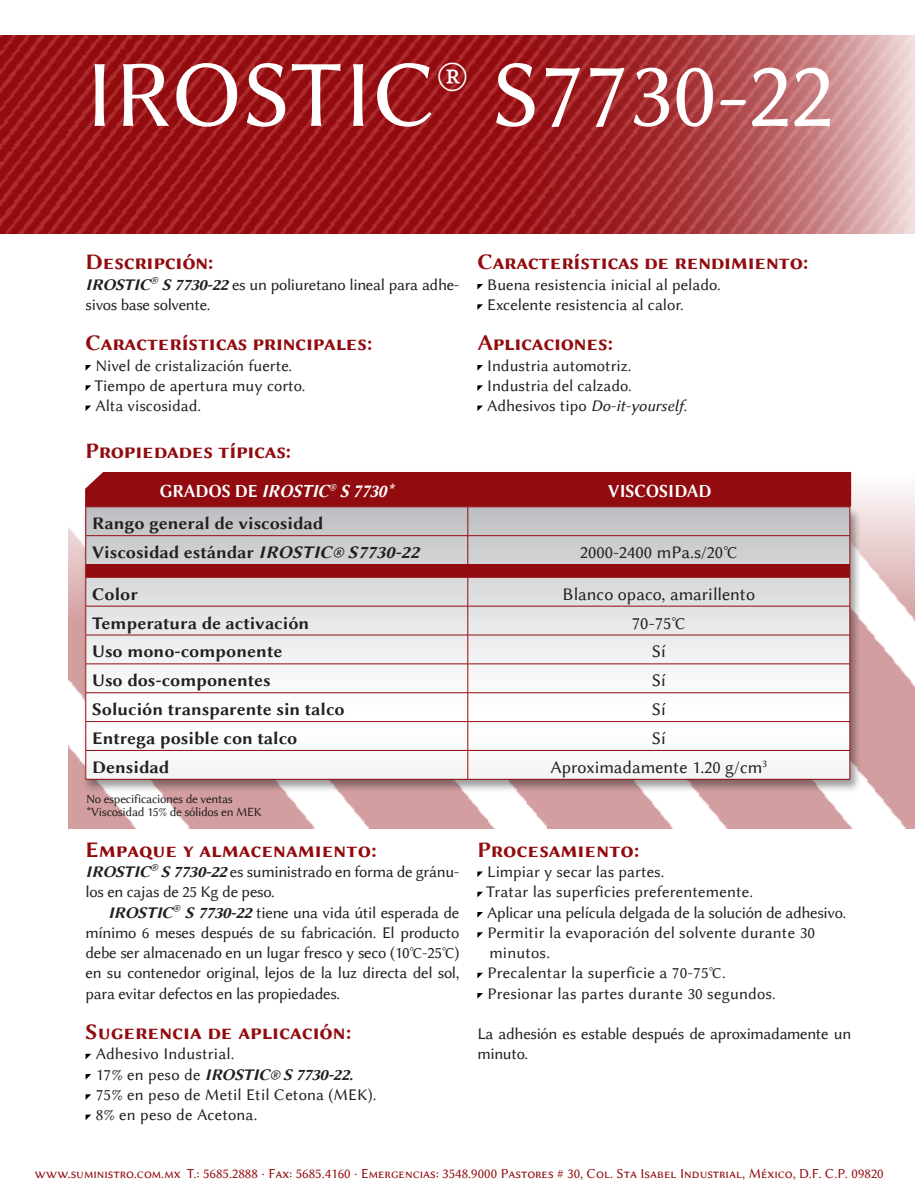
<style>
.page{position:relative;width:915px;height:1191px;background:#fff}
.page>*{position:absolute;margin:0;border:0;box-sizing:border-box;transform-origin:0 0}
.t1{font:95.25px "Lin Biolinum Capitals";color:#fff}
.t2{font:22.5px "Lin Biolinum Capitals B";letter-spacing:-.01em;color:#910b0f}
.Cuerpo_de_texto{font:italic 18.75px "Lin Biolinum B";color:#fff;scale:.9 1}
.Cuerpo_de_texto-2{font:18.75px "Lin Biolinum B";letter-spacing:-.01em;color:#fff;scale:.9 1}
.Texto_independiente{font:18px "Lin Biolinum B";color:#231f20}
.Texto_independiente-2{font:18px "Lin Biolinum";color:#231f20}
.t3{font:16.5px/20.2px "Lin Biolinum";color:#231f20;text-align:justify}
.t4{font:16.5px/20.2px "Lin Biolinum";letter-spacing:-.02em;color:#231f20}
.t5{font:16.5px "Lin Biolinum I";color:#231f20}
.t6{font:italic 16.5px "Lin Biolinum B";color:#231f20}
.t7{font:13.95px "Lin Biolinum Capitals";color:#910b0f}
.pie_de_tablas{font:12.75px "Lin Biolinum";letter-spacing:-.025em;color:#231f20}
.s1{font-family:"Lin Biolinum B";font-style:italic}
.s2{font-family:"Lin Biolinum"}
.s3{font-style:normal}
.s4{font-style:italic}
.s5{font-family:"Lin Biolinum";font-style:normal}
</style>
<div class="page">
<img style="left:1px;top:35px;width:913px;height:199px">
<img style="left:68px;top:472px;width:846px;height:357px">
<div style="left:81px;top:506px;width:779px;height:286px;background:#231f20;opacity:.45"></div>
<svg style="left:85px;top:365px;width:6px;height:6px"></svg>
<svg style="left:85px;top:385px;width:6px;height:6px"></svg>
<svg style="left:85px;top:405px;width:6px;height:6px"></svg>
<svg style="left:477px;top:284px;width:6px;height:6px"></svg>
<svg style="left:477px;top:304px;width:6px;height:6px"></svg>
<svg style="left:477px;top:365px;width:6px;height:6px"></svg>
<svg style="left:477px;top:385px;width:6px;height:6px"></svg>
<svg style="left:477px;top:405px;width:6px;height:6px"></svg>
<svg style="left:85px;top:1053px;width:6px;height:6px"></svg>
<svg style="left:85px;top:1074px;width:6px;height:5px"></svg>
<svg style="left:85px;top:1094px;width:6px;height:6px"></svg>
<svg style="left:85px;top:1114px;width:6px;height:6px"></svg>
<svg style="left:477px;top:871px;width:6px;height:6px"></svg>
<svg style="left:477px;top:891px;width:6px;height:6px"></svg>
<svg style="left:477px;top:912px;width:6px;height:5px"></svg>
<svg style="left:477px;top:932px;width:6px;height:6px"></svg>
<svg style="left:477px;top:972px;width:6px;height:6px"></svg>
<svg style="left:477px;top:993px;width:6px;height:5px"></svg>
<hr style="left:85px;top:779px;width:382px;height:1px;background:#910b0f">
<hr style="left:467px;top:779px;width:382px;height:1px;background:#910b0f">
<svg style="left:85px;top:472px;width:765px;height:307px"></svg>
<p class="t1" style="left:85px;top:41px;width:749px">IROSTIC<sup>®</sup> S7730-22</p>
<p class="t2" style="left:85px;top:246px;width:129px">Descripción:</p>
<p class="t4" style="left:85px;top:274px;width:375px"><span class="s1">IROSTIC</span><sup>®</sup> <span class="s1">S7730-22</span>es un poliuretano lineal para adhe&shy;sivos base solvente.</p>
<p class="t2" style="left:85px;top:327px;width:288px">Características principales:</p>
<p class="t3" style="left:95px;top:355px;width:198px">Nivel de cristalización fuerte.</p>
<p class="t3" style="left:94px;top:376px;width:212px">Tiempo de apertura muy corto.</p>
<p class="t3" style="left:95px;top:396px;width:107px">Alta viscosidad.</p>
<p class="t2" style="left:85px;top:435px;width:207px">Propiedades típicas:</p>
<p class="t2" style="left:477px;top:246px;width:332px">Características de rendimiento:</p>
<p class="t3" style="left:487px;top:274px;width:235px">Buena resistencia inicial al pelado.</p>
<p class="t3" style="left:487px;top:295px;width:198px">Excelente resistencia al calor.</p>
<p class="t2" style="left:477px;top:327px;width:137px">Aplicaciones:</p>
<p class="t3" style="left:487px;top:355px;width:146px">Industria automotriz.</p>
<p class="t3" style="left:487px;top:376px;width:146px">Industria del calzado.</p>
<p class="t5" style="left:487px;top:396px;width:201px"><span class="s2">Adhesivos tipo</span> Do-it-yourself.</p>
<p class="Cuerpo_de_texto" style="left:160px;top:478px;width:267px"><span class="s3">G R A D O S D E</span> IROSTIC<sup>®</sup>S7730*</p>
<p class="Cuerpo_de_texto-2" style="left:608px;top:478px;width:116px">VISCOSIDAD</p>
<p class="Texto_independiente" style="left:92px;top:511px;width:232px">Rango general de viscosidad</p>
<p class="Texto_independiente" style="left:92px;top:540px;width:334px">Viscosidad estándar <span class="s4">IROSTIC® S7730-22</span></p>
<p class="Texto_independiente-2" style="left:580px;top:542px;width:159px">2000-2400 mPa.s/20°C</p>
<p class="Texto_independiente" style="left:92px;top:581px;width:47px">Color</p>
<p class="Texto_independiente-2" style="left:562px;top:583px;width:194px">Blanco opaco, amarillento</p>
<p class="Texto_independiente" style="left:92px;top:610px;width:219px">Temperatura de activación</p>
<p class="Texto_independiente-2" style="left:631px;top:612px;width:55px">70-75°C</p>
<p class="Texto_independiente" style="left:92px;top:639px;width:192px">Uso mono-componente</p>
<p class="Texto_independiente-2" style="left:651px;top:641px;width:15px">Sí</p>
<p class="Texto_independiente" style="left:92px;top:668px;width:180px">Uso dos-componentes</p>
<p class="Texto_independiente-2" style="left:651px;top:670px;width:15px">Sí</p>
<p class="Texto_independiente" style="left:92px;top:697px;width:254px">Solución transparente sin talco</p>
<p class="Texto_independiente-2" style="left:651px;top:699px;width:15px">Sí</p>
<p class="Texto_independiente" style="left:92px;top:725px;width:207px">Entrega posible con talco</p>
<p class="Texto_independiente-2" style="left:651px;top:728px;width:15px">Sí</p>
<p class="Texto_independiente" style="left:92px;top:754px;width:79px">Densidad</p>
<p class="Texto_independiente-2" style="left:550px;top:757px;width:218px">Aproximadamente 1.20 g/cm<sup>3</sup></p>
<p class="pie_de_tablas" style="left:86px;top:791px;width:148px">No especificaciones de ventas</p>
<p class="pie_de_tablas" style="left:86px;top:805px;width:177px">*Viscosidad 15% de sólidos en MEK</p>
<p class="t2" style="left:85px;top:833px;width:292px">Empaque y almacenamiento:</p>
<p class="t4" style="left:85px;top:862px;width:375px"><span class="s1">IROSTIC</span><sup>®</sup> <span class="s1">S7730-22</span>es suministrado en forma de gránu&shy;los en cajas de 25 Kg de peso.</p>
<p class="t3" style="left:85px;top:902px;width:375px;text-indent:23px"><span class="s1">IROSTIC</span><sup>®</sup> <span class="s1">S7730-22</span>tiene una vida útil esperada de mínimo 6 meses después de su fabricación. El producto debe ser almacenado en un lugar fresco y seco (10°C-25°C) en su contenedor original, lejos de la luz directa del sol, para evitar defectos en las propiedades.</p>
<p class="t2" style="left:85px;top:1016px;width:267px">Sugerencia de aplicación:</p>
<p class="t3" style="left:96px;top:1044px;width:140px">Adhesivo Industrial.</p>
<p class="t6" style="left:96px;top:1062px;width:264px"><span class="s5">1 7 % e n p e s o d e</span> IROSTIC® S7730-22.</p>
<p class="t3" style="left:96px;top:1084px;width:282px">75% en peso de Metil Etil Cetona (MEK).</p>
<p class="t3" style="left:96px;top:1105px;width:163px">8% en peso de Acetona.</p>
<p class="t2" style="left:477px;top:833px;width:164px">Procesamiento:</p>
<p class="t3" style="left:487px;top:862px;width:179px">Limpiar y secar las partes.</p>
<p class="t3" style="left:486px;top:882px;width:268px">Tratar las superficies preferentemente.</p>
<p class="t4" style="left:487px;top:902px;width:360px">Aplicar una película delgada de la solución de adhesivo.</p>
<p class="t3" style="left:487px;top:922px;width:329px">Permitir la evaporación del solvente durante 30 minutos.</p>
<p class="t3" style="left:487px;top:963px;width:240px">Precalentar la superficie a 70-75°C.</p>
<p class="t3" style="left:487px;top:983px;width:290px">Presionar las partes durante 30 segundos.</p>
<p class="t4" style="left:477px;top:1024px;width:375px">La adhesión es estable después de aproximadamente un minuto.</p>
<p class="t7" style="left:35px;top:1166px;width:849px">www.suministro.com.mx T.: 5685.2888 · Fax: 5685.4160 · Emergencias: 3548.9000 Pastores # 30, Col. Sta Isabel Industrial, México, D.F. C.P. 09820</p>
</div>
